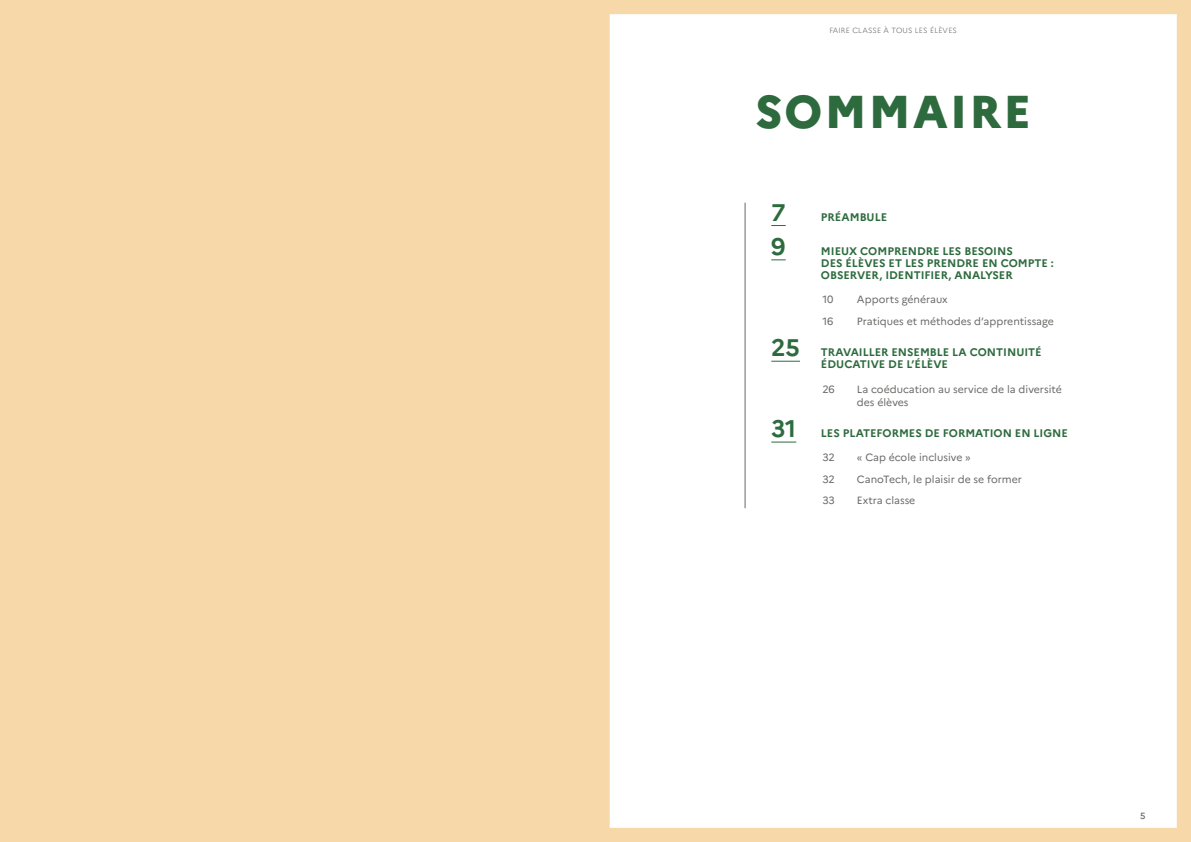
<style>
.page{position:relative;width:1191px;height:842px;background:#fff}
.page>*{position:absolute;margin:0;border:0;box-sizing:border-box;transform-origin:0 0}
.t1{font:800 46px "Marianne";letter-spacing:.05em;color:#2d6b3e}
.t2{font:700 24px "Marianne";color:#2d6b3e}
.t3{font:700 11px/12px "Marianne";color:#2d6b3e}
.t4{font:10.5px/13px "Marianne";color:#686966}
.t5{font:500 9px "Marianne";color:#686966}
.t6{font:300 7.5px "Marianne";letter-spacing:.025em;color:#686966}
.s1{font-size:24px}
</style>
<div class="page">
<div style="left:0;top:0;width:595px;height:842px;background:#f6d8a9"></div>
<svg style="left:595px;top:0;width:596px;height:842px"></svg>
<p class="t6" style="left:829px;top:24px;width:129px">FAIRE CLASSE À TOUS LES ÉLÈVES</p>
<h1 class="t1" style="left:755px;top:76px;width:277px">SOMMAIRE</h1>
<h2 class="t2" style="left:771px;top:193px;width:16px">7</h2>
<p class="t3" style="left:821px;top:210px;width:68px">PRÉAMBULE</p>
<h2 class="t2" style="left:771px;top:228px;width:16px">9</h2>
<p class="t3" style="left:821px;top:244px;width:234px">MIEUX COMPRENDRE LES BESOINS<br>DES ÉLÈVES ET LES PRENDRE EN COMPTE :<br>OBSERVER, IDENTIFIER, ANALYSER</p>
<p class="t4" style="left:822px;top:292px;width:13px">10</p>
<p class="t4" style="left:857px;top:292px;width:92px">Apports généraux</p>
<p class="t4" style="left:822px;top:314px;width:13px">16</p>
<p class="t4" style="left:857px;top:314px;width:198px">Pratiques et méthodes d’apprentissage</p>
<p class="t3" style="left:821px;top:345px;width:222px;text-indent:-50px"><span class="s1">25</span> TRAVAILLER ENSEMBLE LA CONTINUITÉ<br>ÉDUCATIVE DE L’ÉLÈVE</p>
<p class="t4" style="left:822px;top:381px;width:14px">26</p>
<p class="t4" style="left:857px;top:381px;width:206px">La coéducation au service de la diversité des élèves</p>
<p class="t3" style="left:771px;top:426px;width:298px"><span class="s1">31</span> LES PLATEFORMES DE FORMATION EN LIGNE</p>
<p class="t4" style="left:822px;top:450px;width:14px">32</p>
<p class="t4" style="left:857px;top:450px;width:115px">« Cap école inclusive »</p>
<p class="t4" style="left:822px;top:472px;width:14px">32</p>
<p class="t4" style="left:857px;top:472px;width:167px">CanoTech, le plaisir de se former</p>
<p class="t4" style="left:822px;top:493px;width:14px">33</p>
<p class="t4" style="left:857px;top:493px;width:60px">Extra classe</p>
<p class="t5" style="left:1140px;top:809px;width:7px">5</p>
</div>
